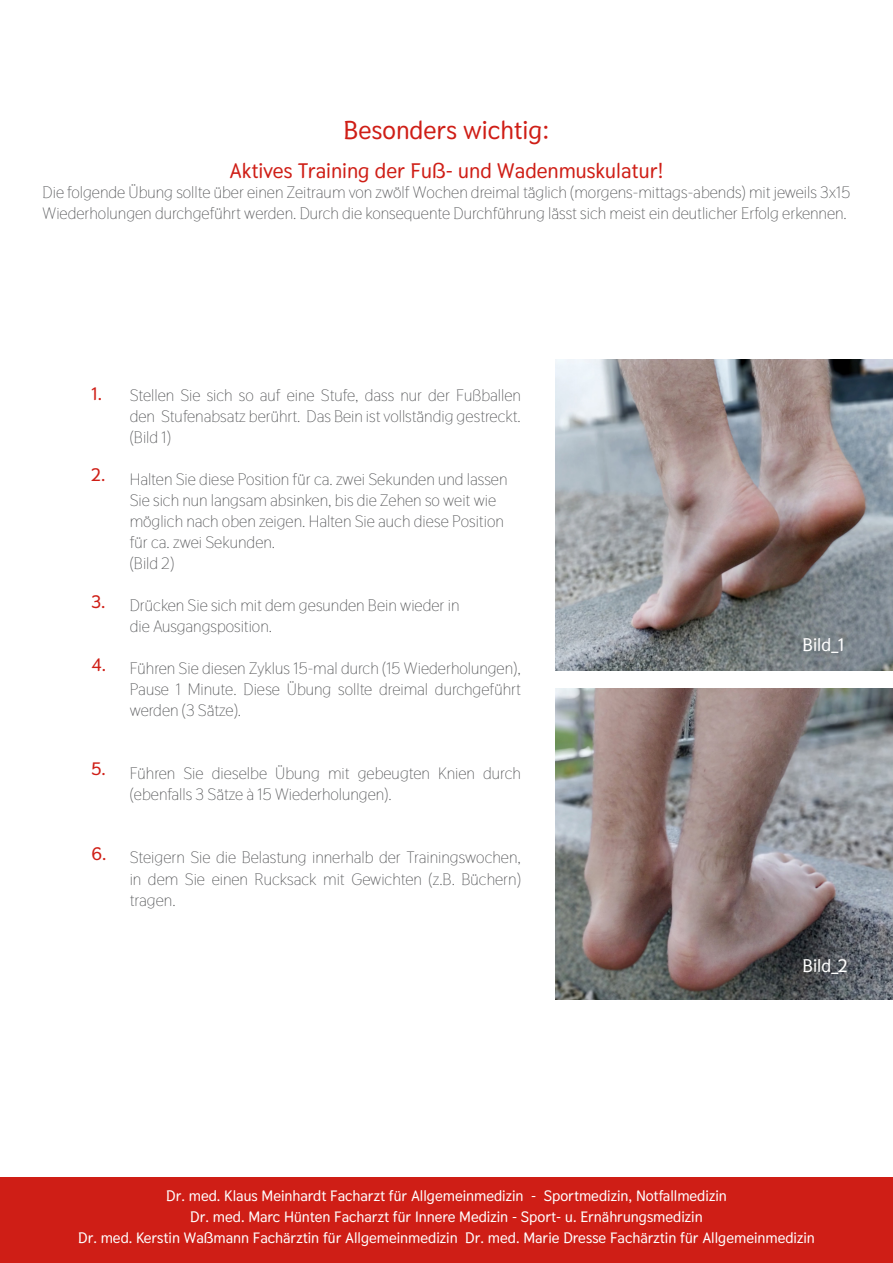
<style>
.page{position:relative;width:893px;height:1263px;background:#fff}
.page>*{position:absolute;margin:0;border:0;box-sizing:border-box;transform-origin:0 0}
.t1{font:700 25.5px "Thasadith";color:#cf1e16}
.t2{font:700 21px "Thasadith";color:#cf1e16}
.t3{font:700 18px "Thasadith";color:#cf1e16}
.t4{font:700 18px "Thasadith";color:#fff}
.fliesstext{font:16.5px/21px "Thasadith";color:#57585a;text-align:justify}
.t5{font:700 15px "Thasadith";color:#fff}
</style>
<div class="page">
<div style="left:0;top:1178px;width:893px;height:85px;background:#cf1e16"></div>
<img style="left:556px;top:359px;width:337px;height:311px">
<img style="left:556px;top:688px;width:337px;height:311px">
<p class="t1" style="left:344px;top:109px;width:207px">Besonders wichtig:</p>
<p class="t2" style="left:229px;top:153px;width:436px">Aktives Training der Fuß- und Wadenmuskulatur!</p>
<p class="fliesstext" style="left:43px;top:182px;width:809px">Die folgende Übung sollte über einen Zeitraum von zwölf Wochen dreimal täglich (morgens-mittags-abends) mit jeweils 3x15<br>Wiederholungen durchgeführt werden. Durch die konsequente Durchführung lässt sich meist ein deutlicher Erfolg erkennen.</p>
<p class="t3" style="left:91px;top:379px;width:12px">1.</p>
<p class="t3" style="left:91px;top:460px;width:15px">2.</p>
<p class="t3" style="left:91px;top:587px;width:16px">3.</p>
<p class="t3" style="left:91px;top:650px;width:16px">4.</p>
<p class="t3" style="left:91px;top:754px;width:16px">5.</p>
<p class="t3" style="left:91px;top:839px;width:17px">6.</p>
<p class="fliesstext" style="left:130px;top:385px;width:393px">Stellen Sie sich so auf eine Stufe, dass nur der Fußballen den Stufenabsatz berührt. Das Bein ist vollständig gestreckt. (Bild 1)</p>
<p class="fliesstext" style="left:130px;top:469px;width:379px">Halten Sie diese Position für ca. zwei Sekunden und lassen</p>
<p class="fliesstext" style="left:130px;top:490px;width:368px">Sie sich nun langsam absinken, bis die Zehen so weit wie</p>
<p class="fliesstext" style="left:130px;top:511px;width:376px">möglich nach oben zeigen. Halten Sie auch diese Position</p>
<p class="fliesstext" style="left:130px;top:532px;width:147px">für ca. zwei Sekunden.</p>
<p class="fliesstext" style="left:130px;top:553px;width:46px">(Bild 2)</p>
<p class="fliesstext" style="left:130px;top:595px;width:331px">Drücken Sie sich mit dem gesunden Bein wieder in</p>
<p class="fliesstext" style="left:130px;top:616px;width:144px">die Ausgangsposition.</p>
<p class="fliesstext" style="left:130px;top:658px;width:393px">Führen Sie diesen Zyklus 15-mal durch (15 Wiederholungen), Pause 1 Minute. Diese Übung sollte dreimal durchgeführt werden (3 Sätze).</p>
<p class="fliesstext" style="left:130px;top:763px;width:393px">Führen Sie dieselbe Übung mit gebeugten Knien durch (ebenfalls 3 Sätze à 15 Wiederholungen).</p>
<p class="fliesstext" style="left:130px;top:847px;width:393px">Steigern Sie die Belastung innerhalb der Trainingswochen, in dem Sie einen Rucksack mit Gewichten (z.B. Büchern) tragen.</p>
<p class="t4" style="left:803px;top:629px;width:44px">Bild_1</p>
<p class="t4" style="left:803px;top:951px;width:47px">Bild_2</p>
<p class="t5" style="left:166px;top:1183px;width:562px">Dr. med. Klaus Meinhardt Facharzt für Allgemeinmedizin - Sportmedizin, Notfallmedizin</p>
<p class="t5" style="left:190px;top:1204px;width:514px">Dr. med. Marc Hünten Facharzt für Innere Medizin - Sport- u. Ernährungsmedizin</p>
<p class="t5" style="left:78px;top:1225px;width:738px">Dr. med. Kerstin Waßmann Fachärztin für Allgemeinmedizin Dr. med. Marie Dresse Fachärztin für Allgemeinmedizin</p>
</div>
